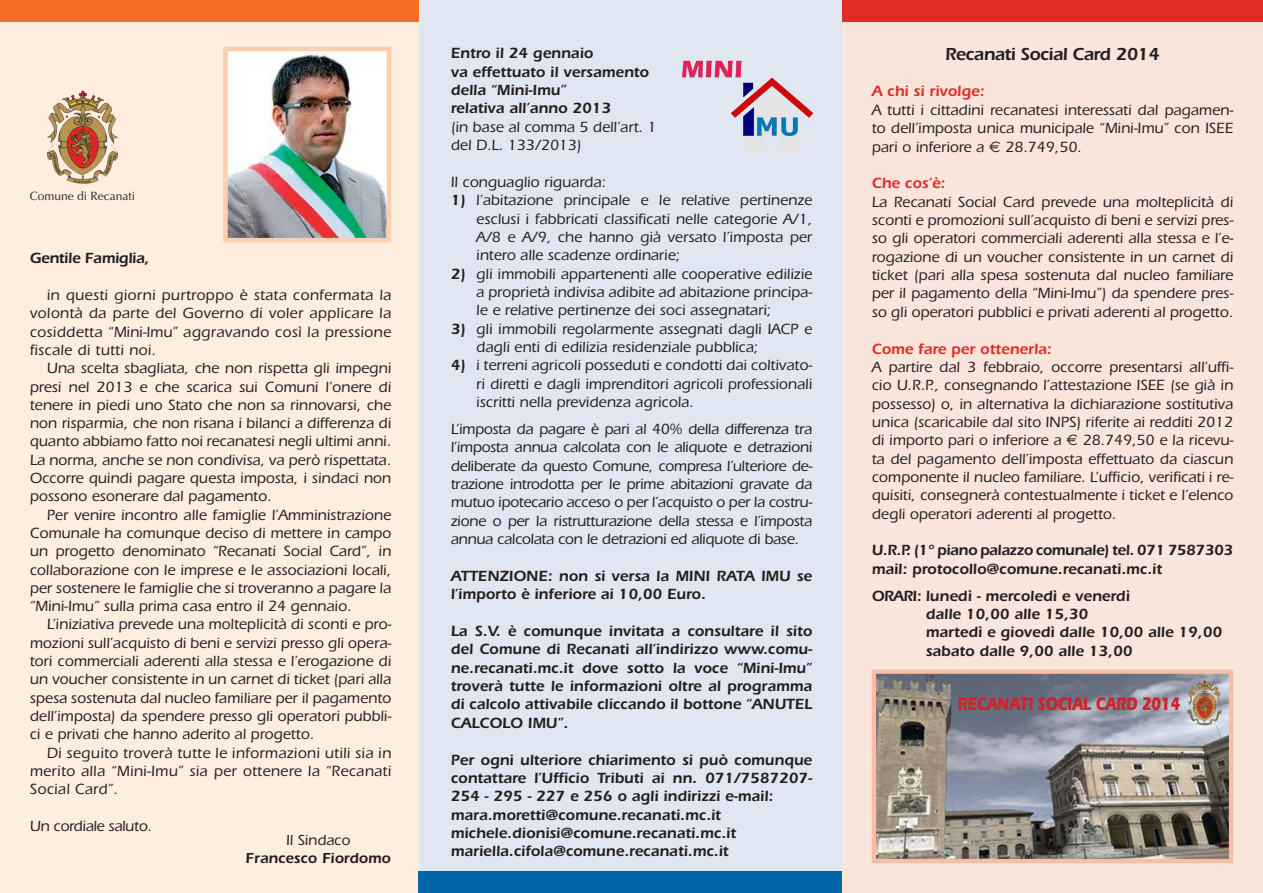
<style>
.page{position:relative;width:1263px;height:893px;background:#fff}
.page>*{position:absolute;margin:0;border:0;box-sizing:border-box;transform-origin:0 0}
.t1{font:700 18.9px "Itc Eras";letter-spacing:-.02em;color:#d1232a;scale:.77 1}
.t2{font:600 18px "Itc Eras";letter-spacing:-.025em;color:#231f20}
.t3{font:500 15.3px/18.3px "Itc Eras";color:#231f20;text-align:justify}
.t4{font:600 15.3px/18.3px "Itc Eras";color:#231f20}
.t5{font:600 15.3px/18.3px "Itc Eras";letter-spacing:-.025em;color:#231f20}
.t6{font:600 15.3px "Itc Eras";color:#e22b25}
.t7{font:500 15.3px "Itc Eras";letter-spacing:-.02em;color:#231f20}
.t8{font:600 15.3px "Itc Eras";letter-spacing:-.02em;color:#231f20}
.t9{font:600 15px "Itc Eras";color:#231f20}
.t10{font:500 15px "Itc Eras";color:#231f20}
.t11{font:12px "Optima";color:#231f20}
.s1{font-weight:600}
.s2{font-family:"Euro Sans";font-weight:400}
</style>
<div class="page">
<div style="left:419px;top:0;width:423px;height:893px;background:#e1e7f2"></div>
<div style="left:842px;top:0;width:421px;height:893px;background:#f9e5dc"></div>
<div style="left:0;top:0;width:419px;height:893px;background:#feeee0"></div>
<div style="left:0;top:0;width:419px;height:22px;background:#f36e21"></div>
<div style="left:842px;top:0;width:421px;height:22px;background:#e22b25"></div>
<div style="left:419px;top:871px;width:423px;height:22px;background:#0166a5"></div>
<img style="left:228px;top:52px;width:158px;height:185px">
<div style="left:223px;top:47px;width:168px;height:195px;border:4px solid #fccfae"></div>
<img style="left:682px;top:60px;width:132px;height:93px">
<img style="left:877px;top:674px;width:351px;height:184px">
<div style="left:872px;top:669px;width:361px;height:194px;border:4px solid #f6bea6"></div>
<img style="left:1187px;top:680px;width:34px;height:45px">
<img style="left:47px;top:90px;width:71px;height:94px">
<p class="t11" style="left:30px;top:189px;width:107px">Comune di Recanati</p>
<p class="t8" style="left:30px;top:249px;width:121px">Gentile Famiglia,</p>
<p class="t3" style="left:30px;top:286px;width:363px;text-indent:17px">in questi giorni purtroppo è stata confermata la volontà da parte del Governo di voler applicare la cosiddetta “Mini-Imu” aggravando così la pressione fiscale di tutti noi.</p>
<p class="t3" style="left:30px;top:359px;width:363px;text-indent:17px">Una scelta sbagliata, che non rispetta gli impegni presi nel 2013 e che scarica sui Comuni l’onere di tenere in piedi uno Stato che non sa rinnovarsi, che non risparmia, che non risana i bilanci a differenza di quanto abbiamo fatto noi recanatesi negli ultimi anni.<br>La norma, anche se non condivisa, va però rispettata.<br>Occorre quindi pagare questa imposta, i sindaci non possono esonerare dal pagamento.</p>
<p class="t3" style="left:30px;top:506px;width:363px;text-indent:17px">Per venire incontro alle famiglie l’Amministrazione Comunale ha comunque deciso di mettere in campo un progetto denominato “Recanati Social Card”, in collaborazione con le imprese e le associazioni locali, per sostenere le famiglie che si troveranno a pagare la “Mini-Imu” sulla prima casa entro il 24 gennaio.</p>
<p class="t3" style="left:30px;top:615px;width:363px;text-indent:17px">L’iniziativa prevede una molteplicità di sconti e pro&shy;mozioni sull’acquisto di beni e servizi presso gli opera&shy;tori commerciali aderenti alla stessa e l’erogazione di un voucher consistente in un carnet di ticket (pari alla spesa sostenuta dal nucleo familiare per il pagamento dell’imposta) da spendere presso gli operatori pubbli&shy;ci e privati che hanno aderito al progetto.</p>
<p class="t3" style="left:30px;top:743px;width:363px;text-indent:17px">Di seguito troverà tutte le informazioni utili sia in merito alla “Mini-Imu” sia per ottenere la “Recanati Social Card”.</p>
<p class="t7" style="left:30px;top:817px;width:124px">Un cordiale saluto.</p>
<p class="t10" style="left:286px;top:831px;width:65px">Il Sindaco</p>
<p class="t9" style="left:246px;top:849px;width:147px">Francesco Fiordomo</p>
<p class="t4" style="left:451px;top:44px;width:200px">Entro il 24 gennaio<br>va effettuato il versamento della “Mini-Imu”<br>relativa all’anno 2013</p>
<p class="t3" style="left:451px;top:118px;width:207px">(in base al comma 5 dell’art. 1 del D.L. 133/2013)</p>
<p class="t3" style="left:451px;top:173px;width:157px">Il conguaglio riguarda:</p>
<p class="t3" style="left:476px;top:191px;width:337px;text-indent:-26px"><span class="s1">1)</span> l’abitazione principale e le relative pertinenze esclusi i fabbricati classificati nelle categorie A/1, A/8 e A/9, che hanno già versato l’imposta per intero alle scadenze ordinarie;</p>
<p class="t3" style="left:476px;top:265px;width:338px;text-indent:-26px"><span class="s1">2)</span> gli immobili appartenenti alle cooperative edilizie a proprietà indivisa adibite ad abitazione principa&shy;le e relative pertinenze dei soci assegnatari;</p>
<p class="t3" style="left:476px;top:320px;width:337px;text-indent:-26px"><span class="s1">3)</span> gli immobili regolarmente assegnati dagli IACP e dagli enti di edilizia residenziale pubblica;</p>
<p class="t3" style="left:476px;top:356px;width:338px;text-indent:-26px"><span class="s1">4)</span> i terreni agricoli posseduti e condotti dai coltivato&shy;ri diretti e dagli imprenditori agricoli professionali iscritti nella previdenza agricola.</p>
<p class="t3" style="left:451px;top:420px;width:363px">L’imposta da pagare è pari al 40% della differenza tra l’imposta annua calcolata con le aliquote e detrazioni deliberate da questo Comune, compresa l’ulteriore de&shy;trazione introdotta per le prime abitazioni gravate da mutuo ipotecario acceso o per l’acquisto o per la costru&shy;zione o per la ristrutturazione della stessa e l’imposta annua calcolata con le detrazioni ed aliquote di base.</p>
<p class="t4" style="left:451px;top:567px;width:363px">ATTENZIONE: non si versa la MINI RATA IMU se l’importo è inferiore ai 10,00 Euro.</p>
<p class="t4" style="left:451px;top:622px;width:363px;text-align:justify">La S.V. è comunque invitata a consultare il sito del Comune di Recanati all’indirizzo www.comu&shy;ne.recanati.mc.it dove sotto la voce “Mini-Imu” troverà tutte le informazioni oltre al programma di calcolo attivabile cliccando il bottone “ANUTEL CALCOLO IMU”.</p>
<p class="t4" style="left:451px;top:750px;width:363px">Per ogni ulteriore chiarimento si può comunque contattare l’Ufficio Tributi ai nn. 071/7587207- 254 - 295 - 227 e 256 o agli indirizzi e-mail: mara.moretti@comune.recanati.mc.it michele.dionisi@comune.recanati.mc.it mariella.cifola@comune.recanati.mc.it</p>
<p class="t2" style="left:945px;top:43px;width:216px">Recanati Social Card 2014</p>
<p class="t6" style="left:872px;top:83px;width:114px">A chi si rivolge:</p>
<p class="t3" style="left:872px;top:101px;width:363px">A tutti i cittadini recanatesi interessati dal pagamen&shy;to dell’imposta unica municipale “Mini-Imu” con isee pari o inferiore a <span class="s2">€</span> 28.749,50.</p>
<p class="t6" style="left:872px;top:174px;width:75px">Che cos’è:</p>
<p class="t3" style="left:872px;top:193px;width:363px">La Recanati Social Card prevede una molteplicità di sconti e promozioni sull’acquisto di beni e servizi pres&shy;so gli operatori commerciali aderenti alla stessa e l’e&shy;rogazione di un voucher consistente in un carnet di ticket (pari alla spesa sostenuta dal nucleo familiare per il pagamento della “Mini-Imu”) da spendere pres&shy;so gli operatori pubblici e privati aderenti al progetto.</p>
<p class="t6" style="left:872px;top:340px;width:181px">Come fare per ottenerla:</p>
<p class="t3" style="left:872px;top:358px;width:363px">A partire dal 3 febbraio, occorre presentarsi all’uffi&shy;cio U.R.P., consegnando l’attestazione ISEE (se già in possesso) o, in alternativa la dichiarazione sostitutiva unica (scaricabile dal sito INPS) riferite ai redditi 2012 di importo pari o inferiore a <span class="s2">€</span> 28.749,50 e la ricevu&shy;ta del pagamento dell’imposta effettuato da ciascun componente il nucleo familiare. L’ufficio, verificati i re&shy;quisiti, consegnerà contestualmente i ticket e l’elenco degli operatori aderenti al progetto.</p>
<p class="t5" style="left:872px;top:541px;width:363px">U.R.P. (1° piano palazzo comunale) tel. 071 7587303 mail: protocollo@comune.recanati.mc.it</p>
<p class="t4" style="left:926px;top:586px;width:298px;text-indent:-54px">ORARI: lunedì - mercoledì e venerdì<br>dalle 10,00 alle 15,30<br>martedì e giovedì dalle 10,00 alle 19,00 sabato dalle 9,00 alle 13,00</p>
<p class="t1" style="left:957px;top:693px;width:291px">RECANATI SOCIAL CARD 2014</p>
</div>
